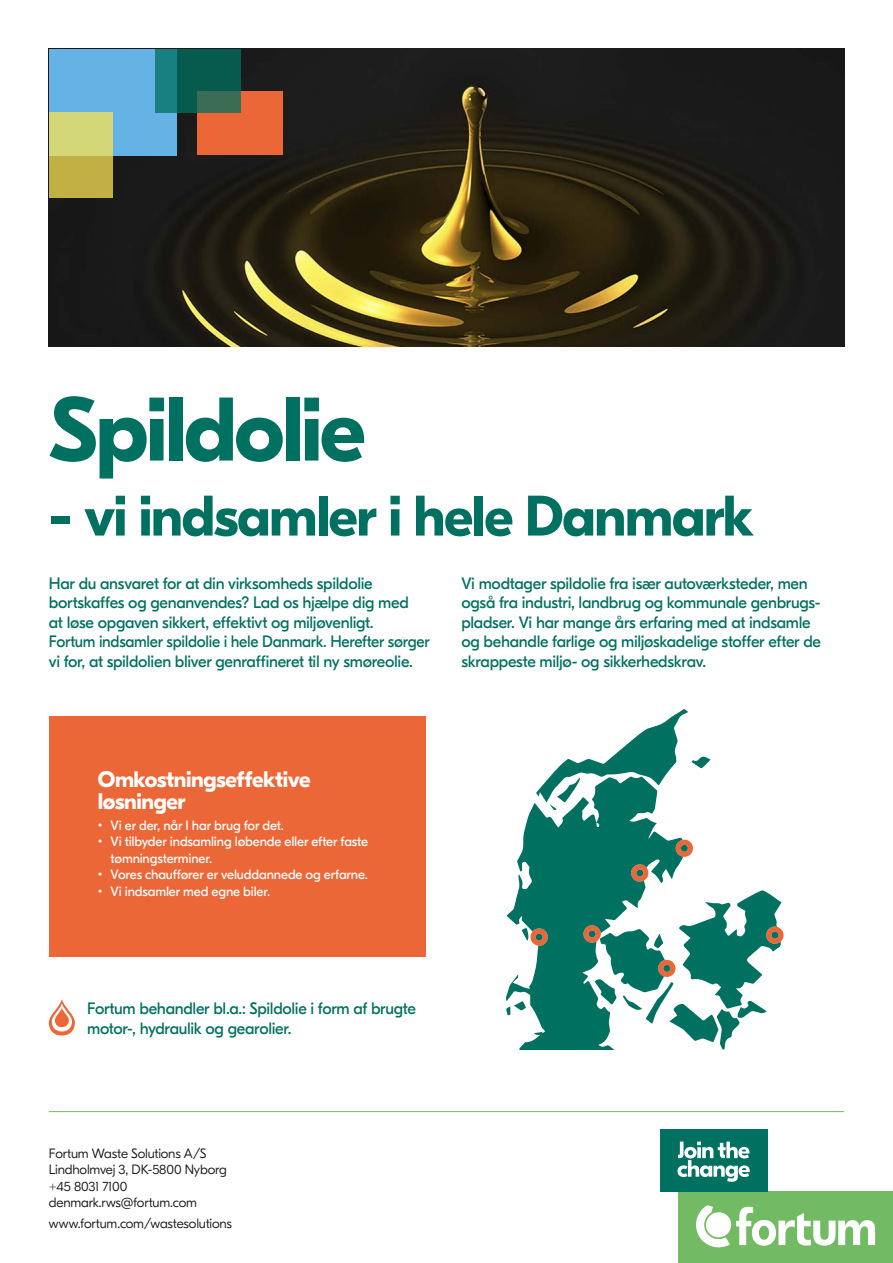
<style>
.page{position:relative;width:893px;height:1263px;background:#fff}
.page>*{position:absolute;margin:0;border:0;box-sizing:border-box;transform-origin:0 0}
.t1{font:700 90px "GT Eesti Pro Display";letter-spacing:-.03em;color:#007060}
.t2{font:700 57px "GT Eesti Pro Display";letter-spacing:-.025em;color:#007060}
.t3{font:700 22.5px/22.5px "GT Eesti Pro Display";letter-spacing:-.02em;color:#fff}
.t4{font:16.5px/19.5px "GT Eesti Pro Display";letter-spacing:-.02em;color:#007060}
.t5{font:13.5px/16.5px "GT Eesti Pro Display";letter-spacing:-.01em;color:#fff}
.t6{font:300 13.5px/16.5px "GT Eesti Pro Display";letter-spacing:-.015em;color:#181716}
</style>
<div class="page">
<img style="left:49px;top:49px;width:795px;height:298px">
<div style="left:49px;top:49px;width:127px;height:106px;background:#65b2e4"></div>
<div style="left:198px;top:91px;width:85px;height:64px;background:#ec6737"></div>
<svg style="left:155px;top:49px;width:85px;height:64px;background:#14675c"></svg>
<svg style="left:49px;top:113px;width:64px;height:85px;background:#cac45e"></svg>
<div style="left:49px;top:716px;width:376px;height:241px;background:#ec6737"></div>
<div style="left:678px;top:1191px;width:215px;height:72px;background:#72ba63"></div>
<svg style="left:696px;top:1205px;width:179px;height:43px"></svg>
<div style="left:660px;top:1129px;width:108px;height:62px;background:#007060"></div>
<svg style="left:677px;top:1141px;width:73px;height:41px"></svg>
<hr style="left:49px;top:1111px;width:795px;height:1px;background:#72ba63">
<svg style="left:506px;top:709px;width:275px;height:341px"></svg>
<svg style="left:49px;top:999px;width:26px;height:36px"></svg>
<h1 class="t1" style="left:49px;top:379px;width:318px">Spildolie</h1>
<h2 class="t2" style="left:49px;top:484px;width:707px">- vi indsamler i hele Danmark</h2>
<p class="t4" style="left:49px;top:574px;width:382px">Har du ansvaret for at din virksomheds spildolie bortskaffes og genanvendes? Lad os hjælpe dig med<br>at løse opgaven sikkert, effektivt og miljøvenligt.<br>Fortum indsamler spildolie i hele Danmark. Herefter sørger vi for, at spildolien bliver genraffineret til ny smøreolie.</p>
<p class="t4" style="left:461px;top:574px;width:361px">Vi modtager spildolie fra især autoværksteder, men også fra industri, landbrug og kommunale genbrugs&shy;pladser. Vi har mange års erfaring med at indsamle og behandle farlige og miljøskadelige stoffer efter de skrappeste miljø- og sikkerhedskrav.</p>
<h3 class="t3" style="left:98px;top:768px;width:214px">Omkostningseffektive løsninger</h3>
<p class="t5" style="left:98px;top:817px;width:188px">• Vi er der, når I har brug for det.</p>
<p class="t5" style="left:111px;top:834px;width:259px;text-indent:-13px">• Vi tilbyder indsamling løbende eller efter faste tømningsterminer.</p>
<p class="t5" style="left:98px;top:867px;width:272px">• Vores chauffører er veluddannede og erfarne.</p>
<p class="t5" style="left:98px;top:883px;width:174px">• Vi indsamler med egne biler.</p>
<p class="t4" style="left:87px;top:999px;width:330px">Fortum behandler bl.a.: Spildolie i form af brugte motor-, hydraulik og gearolier.</p>
<p class="t6" style="left:49px;top:1145px;width:180px">Fortum Waste Solutions A/S<br>Lindholmvej 3, DK-5800 Nyborg +45 8031 7100 denmark.rws@fortum.com</p>
<p class="t6" style="left:49px;top:1215px;width:185px">www.fortum.com/wastesolutions</p>
</div>
